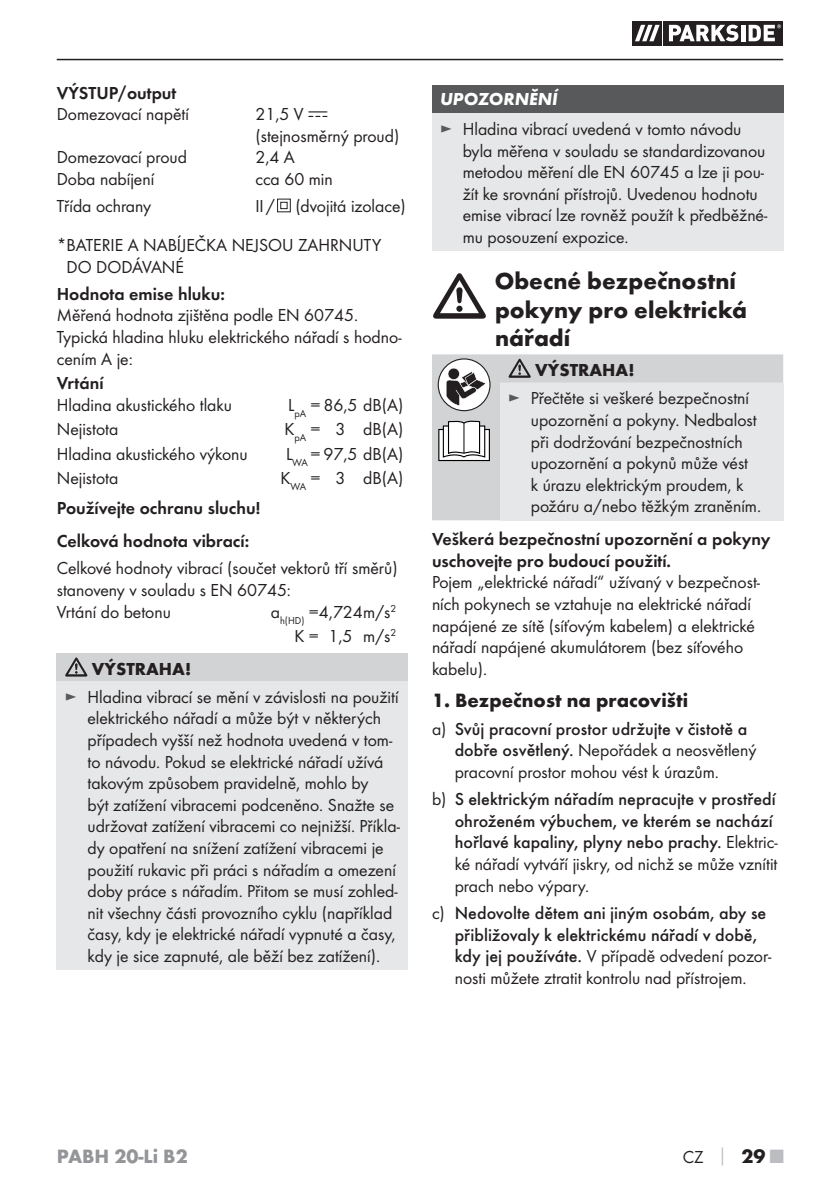
<style>
.page{position:relative;width:840px;height:1191px;background:#fff}
.page>*{position:absolute;margin:0;border:0;box-sizing:border-box;transform-origin:0 0}
.t1{font:700 24px/28.8px "Futura";color:#231f20}
.t2{font:700 20px "Futura";color:#231f20}
.t3{font:700 20px "Futura";color:#939598}
.t4{font:18px/21.6px "Futura Boo";color:#231f20}
.t5{font:500 18px/21.6px "Futura";color:#231f20}
.t6{font:18px/33px "Futura Dem";color:#231f20}
.t7{font:700 18px "Futura";color:#231f20}
.t8{font:italic 700 18px "Futura";color:#fff}
.s1{color:#58595b}
.s2{font-family:"Futura Boo";font-weight:400}
.s3{font-family:"Futura";font-weight:500}
.s4{font-family:"Futura";font-weight:700;color:#bbbdc0}
.s5{font-family:"Futura";font-weight:700;font-size:20px}
.s6{font-family:"Futura";font-weight:700;font-size:20px;color:#bbbdc0}
</style>
<div class="page">
<hr style="left:57px;top:59px;width:725px;height:1px;background:#231f20">
<svg style="left:661px;top:21px;width:1px;height:24px"></svg>
<svg style="left:632px;top:21px;width:29px;height:24px"></svg>
<svg style="left:663px;top:21px;width:119px;height:24px"></svg>
<svg style="left:634px;top:25px;width:25px;height:16px"></svg>
<svg style="left:668px;top:25px;width:70px;height:16px"></svg>
<svg style="left:740px;top:25px;width:4px;height:16px"></svg>
<svg style="left:748px;top:24px;width:32px;height:17px"></svg>
<svg style="left:308px;top:111px;width:19px;height:6px"></svg>
<svg style="left:277px;top:198px;width:14px;height:15px"></svg>
<div style="left:57px;top:653px;width:351px;height:28px;background:#d1d3d4"></div>
<div style="left:57px;top:681px;width:351px;height:289px;background:#e6e7e8"></div>
<svg style="left:65px;top:657px;width:22px;height:19px"></svg>
<div style="left:432px;top:85px;width:350px;height:28px;background:#58595b"></div>
<div style="left:432px;top:113px;width:350px;height:138px;background:#e6e7e8"></div>
<svg style="left:433px;top:273px;width:52px;height:46px"></svg>
<div style="left:432px;top:354px;width:350px;height:166px;background:#d1d3d4"></div>
<div style="left:500px;top:383px;width:282px;height:137px;background:#e6e7e8"></div>
<div style="left:438px;top:429px;width:51px;height:31px;background:#fff"></div>
<div style="left:438px;top:429px;width:51px;height:32px;border:1px solid #000"></div>
<svg style="left:442px;top:420px;width:44px;height:38px"></svg>
<hr style="left:463px;top:423px;width:1px;height:30px;background:#231f20">
<svg style="left:438px;top:359px;width:51px;height:52px"></svg>
<div style="left:437px;top:358px;width:53px;height:53px;border:1px solid #231f20;border-radius:50%"></div>
<svg style="left:445px;top:368px;width:41px;height:38px"></svg>
<svg style="left:508px;top:359px;width:22px;height:19px"></svg>
<p class="t6" style="left:57px;top:77px;width:121px">VÝSTUP/output</p>
<p class="t4" style="left:57px;top:104px;width:134px">Domezovací napětí</p>
<p class="t4" style="left:255px;top:104px;width:145px">21,5 V (stejnosměrný proud)</p>
<p class="t4" style="left:57px;top:147px;width:132px">Domezovací proud</p>
<p class="t4" style="left:255px;top:147px;width:41px">2,4 A</p>
<p class="t4" style="left:57px;top:169px;width:99px">Doba nabíjení</p>
<p class="t4" style="left:255px;top:169px;width:79px">cca 60 min</p>
<p class="t4" style="left:57px;top:196px;width:96px">Třída ochrany</p>
<p class="t4" style="left:57px;top:188px;width:350px;line-height:38.6px;text-indent:198px">II / (dvojitá izolace) * BATERIE A NABÍJEČKA NEJSOU ZAHRNUTY</p>
<p class="t4" style="left:66px;top:257px;width:119px">DO DODÁVANÉ</p>
<p class="t6" style="left:57px;top:278px;width:170px">Hodnota emise hluku:</p>
<p class="t4" style="left:57px;top:305px;width:346px">Měřená hodnota zjištěna podle EN 60745.<br>Typická hladina hluku elektrického nářadí s hodno&shy;cením A je:</p>
<p class="t6" style="left:57px;top:368px;width:48px">Vrtání</p>
<p class="t4" style="left:57px;top:395px;width:176px">Hladina akustického tlaku</p>
<p class="t4" style="left:288px;top:395px;width:117px">L<sub>pA</sub> = 86,5 dB(A)</p>
<p class="t4" style="left:57px;top:419px;width:63px">Nejistota</p>
<p class="t4" style="left:284px;top:419px;width:120px">K<sub>pA</sub> = 3 dB(A)</p>
<p class="t4" style="left:57px;top:444px;width:192px">Hladina akustického výkonu</p>
<p class="t4" style="left:286px;top:444px;width:119px">L<sub>WA</sub> = 97,5 dB(A)</p>
<p class="t4" style="left:57px;top:468px;width:63px">Nejistota</p>
<p class="t4" style="left:280px;top:468px;width:124px">K<sub>WA</sub> = 3 dB(A)</p>
<p class="t6" style="left:57px;top:493px;width:205px">Používejte ochranu sluchu!<br>Celková hodnota vibrací:</p>
<p class="t4" style="left:57px;top:558px;width:342px">Celkové hodnoty vibrací (součet vektorů tří směrů) stanoveny v souladu s EN 60745:<br>Vrtání do betonu</p>
<p class="t4" style="left:271px;top:600px;width:127px;line-height:24.4px;text-align:right">a<sub>h(HD)</sub> = 4,724 m/s<sup>2<br></sup>K = 1,5 m/s<sup>2</sup></p>
<p class="t7" style="left:92px;top:662px;width:101px">VÝSTRAHA!</p>
<p class="t4" style="left:87px;top:687px;width:314px;text-indent:-23px"><span class="s1">►</span> Hladina vibrací se mění v závislosti na použití elektrického nářadí a může být v některých případech vyšší než hodnota uvedená v tom&shy;to návodu. Pokud se elektrické nářadí užívá takovým způsobem pravidelně, mohlo by<br>být zatížení vibracemi podceněno. Snažte se udržovat zatížení vibracemi co nejnižší. Příkla&shy;dy opatření na snížení zatížení vibracemi je použití rukavic při práci s nářadím a omezení doby práce s nářadím. Přitom se musí zohled&shy;nit všechny části provozního cyklu (například časy, kdy je elektrické nářadí vypnuté a časy, kdy je sice zapnuté, ale běží bez zatížení).</p>
<p class="t8" style="left:440px;top:93px;width:119px">UPOZORNĚNÍ</p>
<p class="t4" style="left:462px;top:119px;width:306px;text-indent:-23px"><span class="s1">►</span> Hladina vibrací uvedená v tomto návodu byla měřena v souladu se standardizovanou metodou měření dle EN 60745 a lze ji pou&shy;žít ke srovnání přístrojů. Uvedenou hodnotu emise vibrací lze rovněž použít k předběžné&shy;mu posouzení expozice.</p>
<h1 class="t1" style="left:494px;top:268px;width:254px">Obecné bezpečnostní pokyny pro elektrická nářadí</h1>
<p class="t7" style="left:535px;top:363px;width:101px">VÝSTRAHA!</p>
<p class="t4" style="left:530px;top:388px;width:232px;text-indent:-23px"><span class="s1">►</span> Přečtěte si veškeré bezpečnostní upozornění a pokyny. Nedbalost při dodržování bezpečnostních upozornění a pokynů může vést<br>k úrazu elektrickým proudem, k požáru a/nebo těžkým zraněním.</p>
<p class="t6" style="left:432px;top:529px;width:340px;line-height:21.6px">Veškerá bezpečnostní upozornění a pokyny uschovejte pro budoucí použití.</p>
<p class="t4" style="left:432px;top:572px;width:329px">Pojem „elektrické nářadí“ užívaný v bezpečnost&shy;ních pokynech se vztahuje na elektrické nářadí napájené ze sítě (síťovým kabelem) a elektrické nářadí napájené akumulátorem (bez síťového kabelu).</p>
<p class="t2" style="left:432px;top:693px;width:257px">1. Bezpečnost na pracovišti</p>
<p class="t5" style="left:432px;top:719px;width:317px"><span class="s2">a)</span> Svůj pracovní prostor udržujte v čistotě a</p>
<p class="t4" style="left:454px;top:740px;width:303px"><span class="s3">dobře osvětlený.</span> Nepořádek a neosvětlený pracovní prostor mohou vést k úrazům.</p>
<p class="t5" style="left:454px;top:789px;width:324px;text-indent:-23px"><span class="s2">b)</span> S elektrickým nářadím nepracujte v prostředí ohroženém výbuchem, ve kterém se nachází hořlavé kapaliny, plyny nebo prachy. <span class="s2">Elektric-</span></p>
<p class="t4" style="left:454px;top:854px;width:324px">ké nářadí vytváří jiskry, od nichž se může vznítit prach nebo výpary.</p>
<p class="t5" style="left:454px;top:903px;width:313px;text-indent:-23px"><span class="s2">c)</span> Nedovolte dětem ani jiným osobám, aby se přibližovaly k elektrickému nářadí v době,</p>
<p class="t4" style="left:454px;top:946px;width:318px"><span class="s3">kdy jej používáte.</span> V případě odvedení pozor&shy;nosti můžete ztratit kontrolu nad přístrojem.</p>
<p class="t3" style="left:57px;top:1148px;width:132px">PABH 20-Li B2</p>
<p class="t4" style="left:682px;top:1146px;width:102px">CZ <span class="s4">│</span> <span class="s5">29</span> <span class="s6">■</span></p>
</div>
